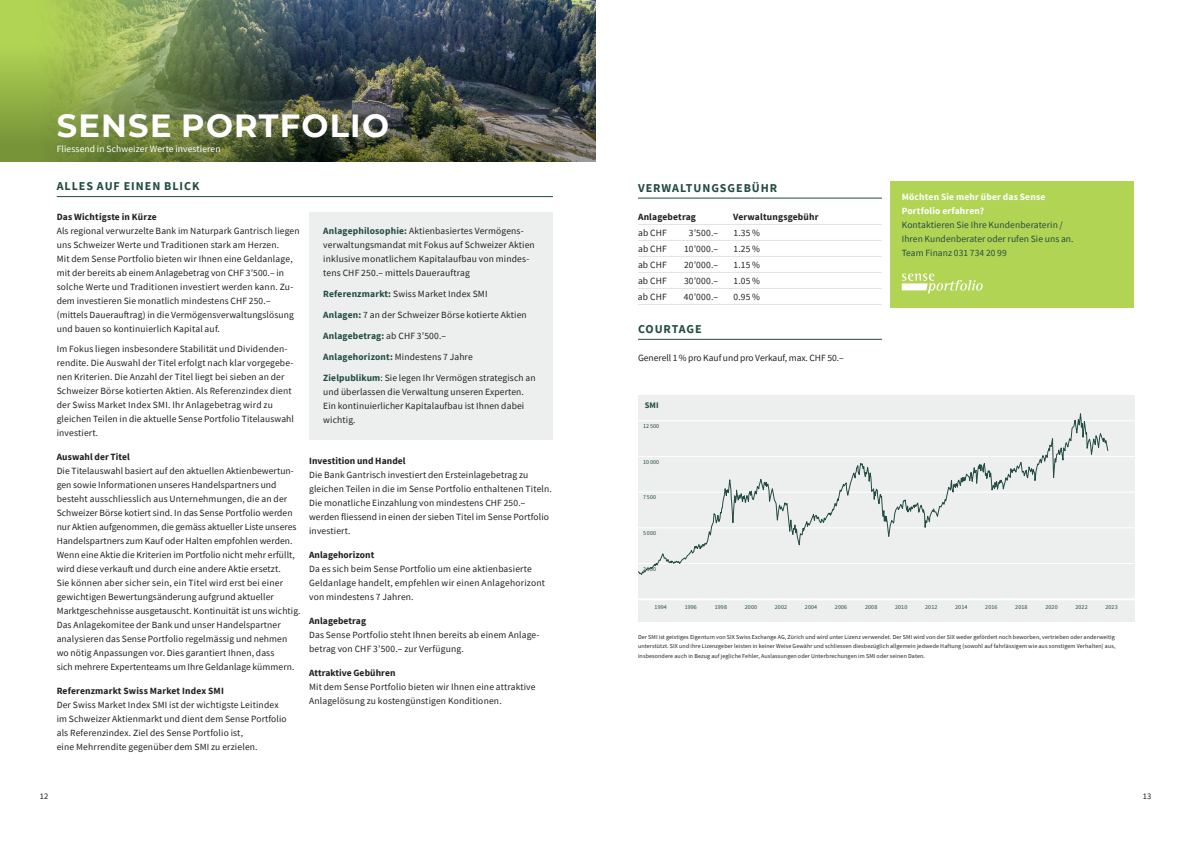
<style>
.page{position:relative;width:1191px;height:842px;background:#fff}
.page>*{position:absolute;margin:0;border:0;box-sizing:border-box;transform-origin:0 0}
.t1{font:700 32px "Montserrat";letter-spacing:.04em;color:#fff}
.t2{font:700 12px "Source Sans Pro";letter-spacing:.08em;color:#234c43}
.t3{font:9.5px/14px "Source Sans Pro";letter-spacing:.015em;color:#231f20}
.t4{font:700 9.5px "Source Sans Pro";letter-spacing:.01em;color:#231f20}
.t5{font:9.5px/14px "Source Sans Pro";letter-spacing:.01em;color:#234c43}
.t6{font:700 9.5px/14px "Source Sans Pro";letter-spacing:.02em;color:#fff}
.t7{font:9.5px "Source Sans Pro";letter-spacing:.015em;color:#fff}
.t8{font:700 9.5px "Source Sans Pro";letter-spacing:.02em;color:#234c43}
.t9{font:8.5px "Source Sans Pro";color:#231f20}
.t10{font:700 8.5px "Source Sans Pro";color:#234c43}
.t11{font:6px/9.5px "Source Sans Pro";letter-spacing:.02em;color:#231f20;text-align:justify}
.t12{font:6px "Source Sans Pro";letter-spacing:.02em;color:#234c43}
.s1{font-weight:700;color:#234c43}
.s2{font-weight:400;color:#231f20}
</style>
<div class="page">
<img style="left:305px;top:0;width:290px;height:45px">
<svg style="left:0;top:0;width:305px;height:45px;background:#88a160"></svg>
<hr style="left:57px;top:196px;width:496px;height:1px;background:#234c43">
<div style="left:309px;top:213px;width:244px;height:227px;background:#edefef"></div>
<hr style="left:638px;top:198px;width:244px;height:1px;background:#234c43">
<hr style="left:638px;top:224px;width:244px;height:1px;background:#dfe4e1">
<hr style="left:638px;top:240px;width:244px;height:1px;background:#dfe4e1">
<hr style="left:638px;top:256px;width:244px;height:1px;background:#dfe4e1">
<hr style="left:638px;top:272px;width:244px;height:1px;background:#dfe4e1">
<hr style="left:638px;top:288px;width:244px;height:1px;background:#dfe4e1">
<hr style="left:638px;top:304px;width:244px;height:1px;background:#dfe4e1">
<hr style="left:638px;top:339px;width:244px;height:1px;background:#234c43">
<div style="left:890px;top:181px;width:244px;height:127px;background:#b2d454"></div>
<svg style="left:901px;top:273px;width:81px;height:20px"></svg>
<div style="left:638px;top:395px;width:496px;height:227px;background:#edefef"></div>
<hr style="left:638px;top:598px;width:496px;height:2px;background:#fff">
<hr style="left:638px;top:563px;width:496px;height:1px;background:#fff">
<hr style="left:638px;top:527px;width:496px;height:1px;background:#fff">
<hr style="left:638px;top:492px;width:496px;height:1px;background:#fff">
<hr style="left:638px;top:456px;width:496px;height:1px;background:#fff">
<hr style="left:638px;top:420px;width:496px;height:1px;background:#fff">
<svg style="left:638px;top:413px;width:471px;height:162px"></svg>
<img style="left:0;top:45px;width:595px;height:117px">
<h1 class="t1" style="left:57px;top:102px;width:334px">SENSE PORTFOLIO</h1>
<p class="t7" style="left:57px;top:142px;width:165px">Fliessend in Schweizer Werte investieren</p>
<p class="t2" style="left:57px;top:178px;width:144px">ALLES AUF EINEN BLICK</p>
<p class="t4" style="left:57px;top:210px;width:102px">Das Wichtigste in Kürze</p>
<p class="t3" style="left:57px;top:224px;width:244px">Als regional verwurzelte Bank im Naturpark Gantrisch liegen uns Schweizer Werte und Traditionen stark am Herzen.<br>Mit dem Sense Portfolio bieten wir Ihnen eine Geldanlage, mit der bereits ab einem Anlagebetrag von CHF 3’500.– in solche Werte und Traditionen investiert werden kann. Zu&shy;dem investieren Sie monatlich mindestens CHF 250.– (mittels Dauerauftrag) in die Vermögensverwaltungslösung und bauen so kontinuierlich Kapital auf.</p>
<p class="t3" style="left:57px;top:342px;width:239px">Im Fokus liegen insbesondere Stabilität und Dividenden&shy;rendite. Die Auswahl der Titel erfolgt nach klar vorgegebe&shy;nen Kriterien. Die Anzahl der Titel liegt bei sieben an der Schweizer Börse kotierten Aktien. Als Referenzindex dient der Swiss Market Index SMI. Ihr Anlagebetrag wird zu gleichen Teilen in die aktuelle Sense Portfolio Titelauswahl investiert.</p>
<p class="t4" style="left:57px;top:450px;width:75px">Auswahl der Titel</p>
<p class="t3" style="left:57px;top:464px;width:245px">Die Titelauswahl basiert auf den aktuellen Aktienbewertun&shy;gen sowie Informationen unseres Handelspartners und besteht ausschliesslich aus Unternehmungen, die an der Schweizer Börse kotiert sind. In das Sense Portfolio werden nur Aktien aufgenommen, die gemäss aktueller Liste unseres Handelspartners zum Kauf oder Halten empfohlen werden.<br>Wenn eine Aktie die Kriterien im Portfolio nicht mehr erfüllt, wird diese verkauft und durch eine andere Aktie ersetzt.<br>Sie können aber sicher sein, ein Titel wird erst bei einer gewichtigen Bewertungsänderung aufgrund aktueller Marktgeschehnisse ausgetauscht. Kontinuität ist uns wichtig.<br>Das Anlagekomitee der Bank und unser Handelspartner analysieren das Sense Portfolio regelmässig und nehmen wo nötig Anpassungen vor. Dies garantiert Ihnen, dass<br>sich mehrere Expertenteams um Ihre Geldanlage kümmern.</p>
<p class="t4" style="left:57px;top:684px;width:169px">Referenzmarkt Swiss Market Index SMI</p>
<p class="t3" style="left:57px;top:698px;width:232px">Der Swiss Market Index SMI ist der wichtigste Leitindex im Schweizer Aktienmarkt und dient dem Sense Portfolio als Referenzindex. Ziel des Sense Portfolio ist,<br>eine Mehrrendite gegenüber dem SMI zu erzielen.</p>
<p class="t3" style="left:323px;top:224px;width:213px"><span class="s1">Anlagephilosophie:</span> Aktienbasiertes Vermögens&shy;verwaltungsmandat mit Fokus auf Schweizer Aktien inklusive monatlichem Kapitalaufbau von mindes&shy;tens CHF 250.– mittels Dauerauftrag</p>
<p class="t3" style="left:323px;top:287px;width:166px"><span class="s1">Referenzmarkt:</span> Swiss Market Index SMI</p>
<p class="t3" style="left:323px;top:308px;width:205px"><span class="s1">Anlagen:</span> 7 an der Schweizer Börse kotierte Aktien</p>
<p class="t8" style="left:323px;top:329px;width:124px">Anlagebetrag: <span class="s2">ab CHF 3’500.–</span></p>
<p class="t3" style="left:323px;top:350px;width:151px"><span class="s1">Anlagehorizont:</span> Mindestens 7 Jahre</p>
<p class="t3" style="left:323px;top:371px;width:214px"><span class="s1">Zielpublikum</span>: Sie legen Ihr Vermögen strategisch an und überlassen die Verwaltung unseren Experten.<br>Ein kontinuierlicher Kapitalaufbau ist Ihnen dabei wichtig.</p>
<p class="t4" style="left:309px;top:454px;width:98px">Investition und Handel</p>
<p class="t3" style="left:309px;top:468px;width:244px">Die Bank Gantrisch investiert den Ersteinlagebetrag zu gleichen Teilen in die im Sense Portfolio enthaltenen Titeln.<br>Die monatliche Einzahlung von mindestens CHF 250.– werden fliessend in einen der sieben Titel im Sense Portfolio investiert.</p>
<p class="t4" style="left:309px;top:549px;width:67px">Anlagehorizont</p>
<p class="t3" style="left:309px;top:562px;width:237px">Da es sich beim Sense Portfolio um eine aktienbasierte<br>Geldanlage handelt, empfehlen wir einen Anlagehorizont von mindestens 7 Jahren.</p>
<p class="t4" style="left:309px;top:615px;width:58px">Anlagebetrag</p>
<p class="t3" style="left:309px;top:628px;width:232px">Das Sense Portfolio steht Ihnen bereits ab einem Anlage&shy;betrag von CHF 3’500.– zur Verfügung.</p>
<p class="t4" style="left:309px;top:667px;width:88px">Attraktive Gebühren</p>
<p class="t3" style="left:309px;top:680px;width:228px">Mit dem Sense Portfolio bieten wir Ihnen eine attraktive<br>Anlagelösung zu kostengünstigen Konditionen.</p>
<p class="t9" style="left:40px;top:791px;width:10px">12</p>
<p class="t2" style="left:638px;top:180px;width:141px">VERWALTUNGSGEBÜHR</p>
<p class="t4" style="left:638px;top:210px;width:60px">Anlagebetrag</p>
<p class="t4" style="left:733px;top:210px;width:87px">Verwaltungsgebühr</p>
<p class="t3" style="left:638px;top:226px;width:30px">ab CHF</p>
<p class="t3" style="left:689px;top:226px;width:31px">3’500.–</p>
<p class="t3" style="left:733px;top:226px;width:28px">1.35 %</p>
<p class="t3" style="left:638px;top:242px;width:30px">ab CHF</p>
<p class="t3" style="left:684px;top:242px;width:36px">10’000.–</p>
<p class="t3" style="left:733px;top:242px;width:28px">1.25 %</p>
<p class="t3" style="left:638px;top:258px;width:30px">ab CHF</p>
<p class="t3" style="left:684px;top:258px;width:36px">20’000.–</p>
<p class="t3" style="left:733px;top:258px;width:28px">1.15 %</p>
<p class="t3" style="left:638px;top:274px;width:30px">ab CHF</p>
<p class="t3" style="left:684px;top:274px;width:36px">30’000.–</p>
<p class="t3" style="left:733px;top:274px;width:28px">1.05 %</p>
<p class="t3" style="left:638px;top:290px;width:30px">ab CHF</p>
<p class="t3" style="left:684px;top:290px;width:36px">40’000.–</p>
<p class="t3" style="left:733px;top:290px;width:28px">0.95 %</p>
<p class="t2" style="left:638px;top:321px;width:65px">COURTAGE</p>
<p class="t3" style="left:638px;top:351px;width:207px">Generell 1% pro Kauf und pro Verkauf, max. CHF 50.–</p>
<p class="t10" style="left:644px;top:399px;width:16px">SMI</p>
<p class="t12" style="left:643px;top:422px;width:18px">12 500</p>
<p class="t12" style="left:643px;top:458px;width:18px">10 000</p>
<p class="t12" style="left:643px;top:494px;width:15px">7 500</p>
<p class="t12" style="left:643px;top:529px;width:15px">5 000</p>
<p class="t12" style="left:643px;top:565px;width:15px">2 500</p>
<p class="t6" style="left:901px;top:190px;width:145px">Möchten Sie mehr über das Sense<br>Portfolio erfahren?</p>
<p class="t5" style="left:901px;top:218px;width:173px">Kontaktieren Sie Ihre Kundenberaterin /<br>Ihren Kundenberater oder rufen Sie uns an.<br>Team Finanz 031 734 20 99</p>
<p class="t12" style="left:654px;top:604px;width:14px">1994</p>
<p class="t12" style="left:684px;top:604px;width:14px">1996</p>
<p class="t12" style="left:714px;top:604px;width:14px">1998</p>
<p class="t12" style="left:745px;top:604px;width:14px">2000</p>
<p class="t12" style="left:775px;top:604px;width:14px">2002</p>
<p class="t12" style="left:805px;top:604px;width:14px">2004</p>
<p class="t12" style="left:835px;top:604px;width:14px">2006</p>
<p class="t12" style="left:865px;top:604px;width:14px">2008</p>
<p class="t12" style="left:895px;top:604px;width:14px">2010</p>
<p class="t12" style="left:925px;top:604px;width:14px">2012</p>
<p class="t12" style="left:955px;top:604px;width:14px">2014</p>
<p class="t12" style="left:985px;top:604px;width:14px">2016</p>
<p class="t12" style="left:1015px;top:604px;width:14px">2018</p>
<p class="t12" style="left:1045px;top:604px;width:14px">2020</p>
<p class="t12" style="left:1075px;top:604px;width:14px">2022</p>
<p class="t12" style="left:1105px;top:604px;width:14px">2023</p>
<p class="t11" style="left:638px;top:632px;width:479px">Der SMI ist geistiges Eigentum von SIX Swiss Exchange AG, Zürich und wird unter Lizenz verwendet. Der SMI wird von der SIX weder gefördert noch beworben, vertrieben oder anderweitig unterstützt. SIX und ihre Lizenzgeber leisten in keiner Weise Gewähr und schliessen diesbezüglich allgemein jedwede Haftung (sowohl auf fahrlässigem wie aus sonstigem Verhalten) aus, insbesondere auch in Bezug auf jegliche Fehler, Auslassungen oder Unterbrechungen im SMI oder seinen Daten.</p>
<p class="t9" style="left:1142px;top:791px;width:10px">13</p>
</div>
